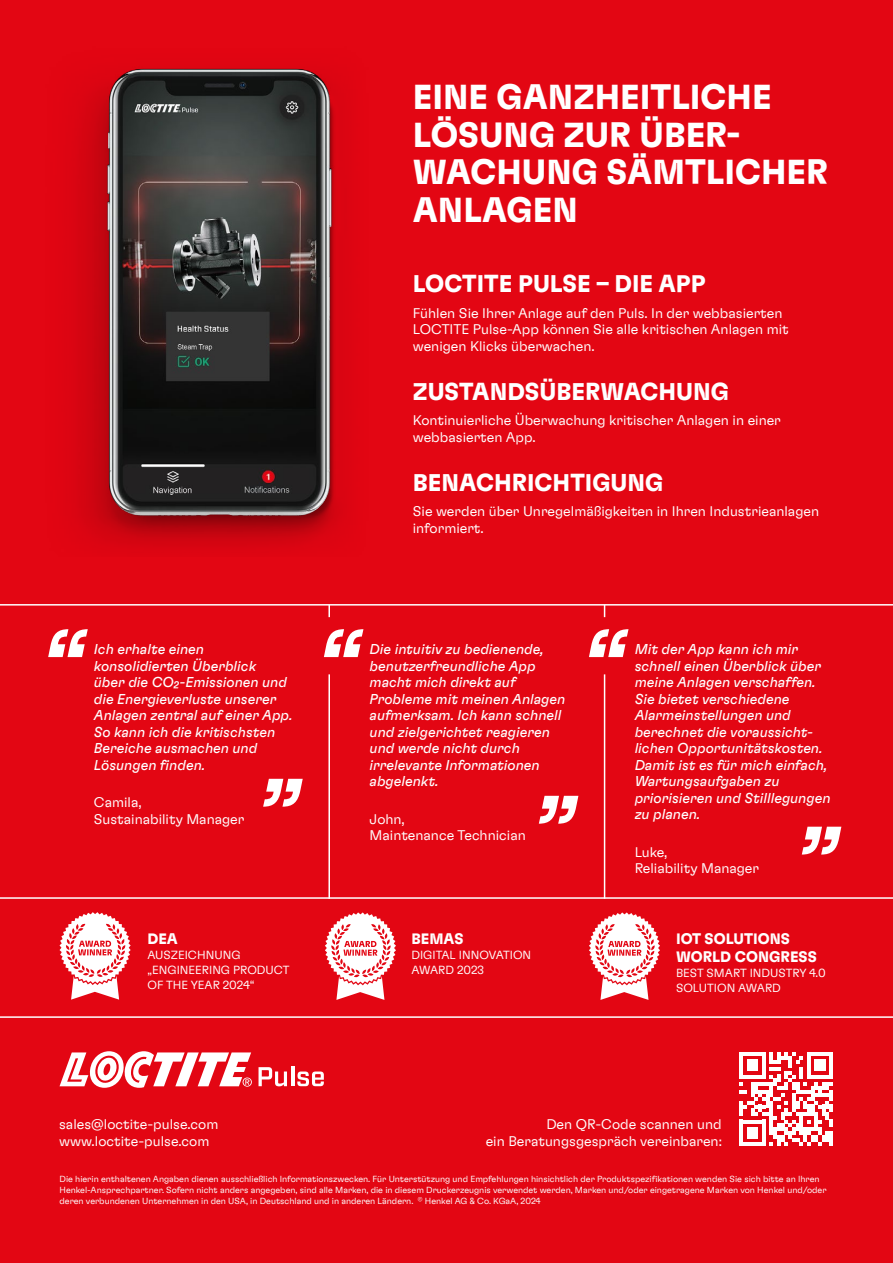
<style>
.page{position:relative;width:893px;height:1263px;background:#e30613}
.page>*{position:absolute;margin:0;border:0;box-sizing:border-box;transform-origin:0 0}
.t1{font:700 34.5px/37.5px "Henkel GT Flexa";color:#fff}
.t2{font:700 24px "Henkel GT Flexa";color:#fff}
.t3{font:700 15px/18px "Henkel GT Flexa";color:#fff}
.t4{font:italic 14.25px/16.5px "Henkel GT Flexa";color:#fff}
.t5{font:300 14.25px/16.5px "Henkel GT Flexa";color:#fff}
.t6{font:300 12px/15px "Henkel GT Flexa";color:#fff}
.t7{font:300 9px/11.2px "Henkel GT Flexa";color:#fff}
</style>
<div class="page">
<img style="left:76px;top:68px;width:267px;height:479px">
<hr style="left:604px;top:674px;width:1px;height:225px;background:#fff">
<svg style="left:604px;top:605px;width:1px;height:12px"></svg>
<hr style="left:328px;top:674px;width:2px;height:225px;background:#fff">
<svg style="left:328px;top:605px;width:2px;height:12px"></svg>
<hr style="left:0;top:604px;width:893px;height:1px;background:#fff">
<hr style="left:0;top:1016px;width:893px;height:2px;background:#fff">
<hr style="left:0;top:897px;width:893px;height:2px;background:#fff">
<svg style="left:48px;top:629px;width:40px;height:28px"></svg>
<svg style="left:324px;top:629px;width:39px;height:28px"></svg>
<svg style="left:589px;top:629px;width:39px;height:28px"></svg>
<svg style="left:60px;top:912px;width:71px;height:88px"></svg>
<svg style="left:325px;top:912px;width:71px;height:88px"></svg>
<svg style="left:589px;top:912px;width:71px;height:88px"></svg>
<svg style="left:263px;top:779px;width:40px;height:28px"></svg>
<svg style="left:539px;top:796px;width:39px;height:28px"></svg>
<svg style="left:802px;top:827px;width:39px;height:27px"></svg>
<svg style="left:739px;top:1052px;width:94px;height:94px"></svg>
<svg style="left:60px;top:1051px;width:192px;height:37px"></svg>
<svg style="left:259px;top:1067px;width:28px;height:19px"></svg>
<hr style="left:291px;top:1066px;width:3px;height:20px;background:#fff">
<svg style="left:297px;top:1071px;width:27px;height:15px"></svg>
<h1 class="t1" style="left:413px;top:77px;width:417px">EINE GANZHEITLICHE<br>LÖSUNG ZUR ÜBER-<br>WACHUNG SÄMTLICHER<br>ANLAGEN</h1>
<h2 class="t2" style="left:413px;top:269px;width:294px">LOCTITE PULSE – DIE APP</h2>
<p class="t5" style="left:413px;top:304px;width:378px">Fühlen Sie Ihrer Anlage auf den Puls. In der webbasierten<br>LOCTITE Pulse-App können Sie alle kritischen Anlagen mit wenigen Klicks überwachen.</p>
<h2 class="t2" style="left:413px;top:377px;width:318px">ZUSTANDSÜBERWACHUNG</h2>
<p class="t5" style="left:413px;top:411px;width:370px">Kontinuierliche Überwachung kritischer Anlagen in einer webbasierten App.</p>
<h2 class="t2" style="left:413px;top:468px;width:252px">BENACHRICHTIGUNG</h2>
<p class="t5" style="left:413px;top:502px;width:408px">Sie werden über Unregelmäßigkeiten in Ihren Industrieanlagen informiert.</p>
<p class="t4" style="left:94px;top:640px;width:200px">Ich erhalte einen konsolidierten Überblick<br>über die CO2-Emissionen und die Energieverluste unserer<br>Anlagen zentral auf einer App.<br>So kann ich die kritischsten<br>Bereiche ausmachen und<br>Lösungen finden.</p>
<p class="t5" style="left:94px;top:794px;width:152px">Camila,<br>Sustainability Manager</p>
<p class="t4" style="left:370px;top:640px;width:197px">Die intuitiv zu bedienende, benutzerfreundliche App macht mich direkt auf<br>Probleme mit meinen Anlagen aufmerksam. Ich kann schnell und zielgerichtet reagieren und werde nicht durch irrelevante Informationen abgelenkt.</p>
<p class="t5" style="left:370px;top:810px;width:158px">John,<br>Maintenance Technician</p>
<p class="t4" style="left:635px;top:640px;width:197px">Mit der App kann ich mir schnell einen Überblick über meine Anlagen verschaffen.<br>Sie bietet verschiedene<br>Alarmeinstellungen und berechnet die voraussicht&shy;lichen Opportunitätskosten.<br>Damit ist es für mich einfach,<br>Wartungsaufgaben zu priorisieren und Stilllegungen zu planen.</p>
<p class="t5" style="left:635px;top:843px;width:126px">Luke,<br>Reliability Manager</p>
<p class="t3" style="left:147px;top:929px;width:32px">DEA</p>
<p class="t6" style="left:147px;top:947px;width:144px">AUSZEICHNUNG „ENGINEERING PRODUCT<br>OF THE YEAR 2024“</p>
<p class="t3" style="left:411px;top:929px;width:54px">BEMAS</p>
<p class="t6" style="left:411px;top:947px;width:121px">DIGITAL INNOVATION<br>AWARD 2023</p>
<p class="t3" style="left:676px;top:929px;width:142px">IOT SOLUTIONS<br>WORLD CONGRESS</p>
<p class="t6" style="left:676px;top:965px;width:151px">BEST SMART INDUSTRY 4.0<br>SOLUTION AWARD</p>
<p class="t5" style="left:59px;top:1115px;width:161px">sales@loctite-pulse.com www.loctite-pulse.com</p>
<p class="t5" style="left:486px;top:1115px;width:238px;text-align:right">Den QR-Code scannen und<br>ein Beratungsgespräch vereinbaren:</p>
<p class="t7" style="left:60px;top:1172px;width:768px">Die hierin enthaltenen Angaben dienen ausschließlich Informationszwecken. Für Unterstützung und Empfehlungen hinsichtlich der Produktspezifikationen wenden Sie sich bitte an Ihren<br>Henkel-Ansprechpartner. Sofern nicht anders angegeben, sind alle Marken, die in diesem Druckerzeugnis verwendet werden, Marken und/oder eingetragene Marken von Henkel und/oder deren verbundenen Unternehmen in den USA, in Deutschland und in anderen Ländern. <sup>©</sup> Henkel AG &amp; Co. KGaA, 2024</p>
</div>
